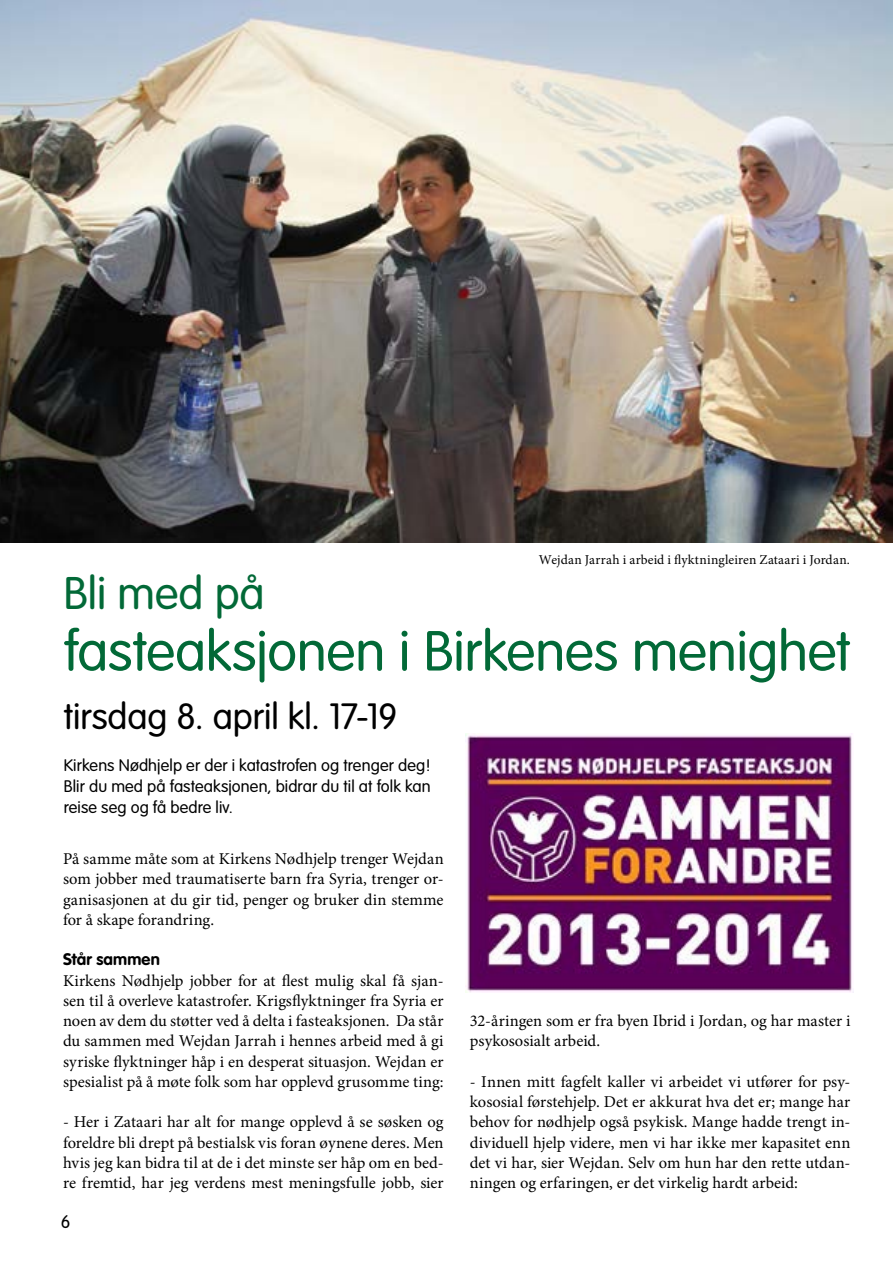
<style>
.page{position:relative;width:893px;height:1263px;background:#fff}
.page>*{position:absolute;margin:0;border:0;box-sizing:border-box;transform-origin:0 0}
.t1{font:300 55.5px "VAG Rounded";letter-spacing:-.005em;color:#026937}
.t2{font:300 45px "VAG Rounded";color:#026937}
.t3{font:300 36px "VAG Rounded";color:#000}
.t4{font:300 18px "VAG Rounded";color:#000}
.t5{font:16.5px/20.2px "Minion Pro";color:#000;text-align:justify}
.t6{font:300 16.5px/21px "VAG Rounded";letter-spacing:.005em;color:#000;text-align:justify}
.t7{font:700 16.5px "VAG Rounded";letter-spacing:.01em;color:#000}
.t8{font:13.5px "Minion Pro";letter-spacing:.015em;color:#000}
</style>
<div class="page">
<img style="left:0;top:0;width:893px;height:543px">
<img style="left:466px;top:734px;width:388px;height:258px">
<p class="t8" style="left:539px;top:551px;width:312px">Wejdan Jarrah i arbeid i flyktningleiren Zataari i Jordan.</p>
<h2 class="t2" style="left:64px;top:567px;width:202px">Bli med på</h2>
<h1 class="t1" style="left:64px;top:619px;width:788px">fasteaksjonen i Birkenes menighet</h1>
<h3 class="t3" style="left:64px;top:695px;width:335px">tirsdag 8. april kl. 17-19</h3>
<p class="t6" style="left:64px;top:755px;width:368px">Kirkens Nødhjelp er der i katastrofen og trenger deg!<br>Blir du med på fasteaksjonen, bidrar du til at folk kan reise seg og få bedre liv.</p>
<p class="t5" style="left:63px;top:849px;width:382px">På samme måte som at Kirkens Nødhjelp trenger Wejdan som jobber med traumatiserte barn fra Syria, trenger or&shy;ganisasjonen at du gir tid, penger og bruker din stemme for å skape forandring.</p>
<p class="t7" style="left:63px;top:950px;width:98px">Står sammen</p>
<p class="t5" style="left:63px;top:970px;width:382px">Kirkens Nødhjelp jobber for at flest mulig skal få sjan&shy;sen til å overleve katastrofer. Krigsflyktninger fra Syria er noen av dem du støtter ved å delta i fasteaksjonen. Da står du sammen med Wejdan Jarrah i hennes arbeid med å gi syriske flyktninger håp i en desperat situasjon. Wejdan er spesialist på å møte folk som har opplevd grusomme ting:</p>
<p class="t5" style="left:63px;top:1112px;width:382px">- Her i Zataari har alt for mange opplevd å se søsken og foreldre bli drept på bestialsk vis foran øynene deres. Men hvis jeg kan bidra til at de i det minste ser håp om en bed&shy;re fremtid, har jeg verdens mest meningsfulle jobb, sier</p>
<p class="t4" style="left:61px;top:1211px;width:11px">6</p>
<p class="t5" style="left:470px;top:1011px;width:382px">32-åringen som er fra byen Ibrid i Jordan, og har master i psykososialt arbeid.</p>
<p class="t5" style="left:470px;top:1071px;width:382px">- Innen mitt fagfelt kaller vi arbeidet vi utfører for psy&shy;kososial førstehjelp. Det er akkurat hva det er; mange har behov for nødhjelp også psykisk. Mange hadde trengt in&shy;dividuell hjelp videre, men vi har ikke mer kapasitet enn det vi har, sier Wejdan. Selv om hun har den rette utdan&shy;ningen og erfaringen, er det virkelig hardt arbeid:</p>
</div>
